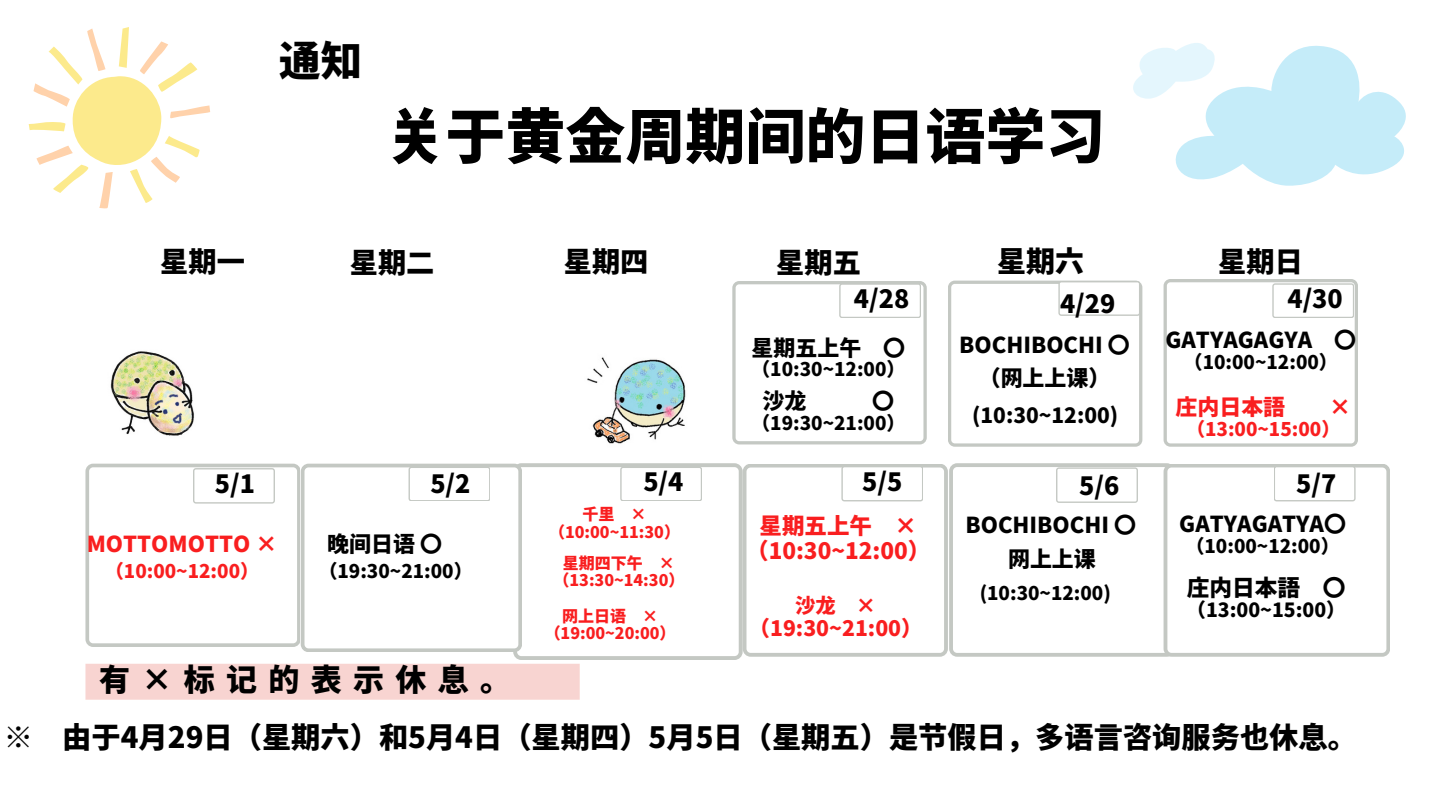
<style>
.page{position:relative;width:1440px;height:810px;background:#fff}
.page>*{position:absolute;margin:0;border:0;box-sizing:border-box;transform-origin:0 0}
.t1{font:800 60px "Source Han Sans SC";color:#000}
.t2{font:800 41.4px "Source Han Sans SC";color:#000}
.t3{font:800 31px "Source Han Sans SC";letter-spacing:.365em;color:#000}
.t4{font:800 29.3px "Source Han Sans SC";color:#000}
.t5{font:800 29px "Source Han Sans SC";color:#000}
.t6{font:800 28.2px "Source Han Sans SC";color:#000}
.t7{font:800 25.1px "Source Han Sans SC";color:#000}
.t8{font:800 22.7px "Source Han Sans SC";color:#000}
.t9{font:800 22.5px/25px "Source Han Sans SC";color:#f91e1f;text-align:center}
.t10{font:800 21.9px "Source Han Sans SC";color:#000}
.t11{font:800 21.9px "Source Han Sans SC";color:#f91e1f}
.t12{font:800 21.2px "Source Han Sans SC";color:#f91e1f}
.t13{font:800 20.9px "Source Han Sans SC";color:#000}
.t14{font:800 20.3px "Source Han Sans SC";color:#f91e1f}
.t15{font:800 19.5px "Source Han Sans SC";color:#000}
.t16{font:800 18.8px "Source Han Sans SC";color:#000}
.t17{font:800 18.8px "Source Han Sans SC";color:#f91e1f}
.t18{font:800 16px/17.2px "Source Han Sans SC";color:#f91e1f;text-align:center}
</style>
<div class="page">
<svg style="left:1133px;top:43px;width:273px;height:143px"></svg>
<svg style="left:29px;top:27px;width:181px;height:181px"></svg>
<svg style="left:1164px;top:279px;width:194px;height:167px"></svg>
<svg style="left:85px;top:463px;width:1305px;height:197px"></svg>
<svg style="left:948px;top:281px;width:194px;height:166px"></svg>
<svg style="left:732px;top:281px;width:195px;height:163px"></svg>
<div style="left:85px;top:664px;width:495px;height:36px;background:#f8d4d1"></div>
<img style="left:110px;top:351px;width:84px;height:85px">
<img style="left:587px;top:357px;width:99px;height:87px">
<h2 class="t2" style="left:279px;top:28px;width:84px">通知</h2>
<h1 class="t1" style="left:385px;top:89px;width:722px">关于黄金周期间的日语学习</h1>
<h3 class="t6" style="left:160px;top:239px;width:84px">星期一</h3>
<h3 class="t6" style="left:350px;top:241px;width:83px">星期二</h3>
<h3 class="t6" style="left:564px;top:239px;width:82px">星期四</h3>
<h3 class="t6" style="left:776px;top:241px;width:83px">星期五</h3>
<h3 class="t5" style="left:997px;top:239px;width:87px">星期六</h3>
<h3 class="t6" style="left:1218px;top:239px;width:78px">星期日</h3>
<h3 class="t7" style="left:854px;top:279px;width:57px">4/28</h3>
<h3 class="t7" style="left:1060px;top:284px;width:57px">4/29</h3>
<h3 class="t7" style="left:1287px;top:279px;width:57px">4/30</h3>
<p class="t10" style="left:752px;top:330px;width:155px">星期五上午 〇</p>
<p class="t16" style="left:751px;top:354px;width:155px">（10:30~12:00）</p>
<p class="t10" style="left:763px;top:384px;width:44px">沙龙</p>
<p class="t10" style="left:872px;top:384px;width:23px">〇</p>
<p class="t16" style="left:751px;top:408px;width:155px">（19:30~21:00）</p>
<p class="t10" style="left:959px;top:328px;width:172px">BOCHIBOCHI 〇</p>
<p class="t10" style="left:979px;top:360px;width:133px">（网上上课）</p>
<p class="t13" style="left:972px;top:399px;width:148px">(10:30~12:00)</p>
<p class="t10" style="left:1165px;top:323px;width:192px">GATYAGAGYA 〇</p>
<p class="t16" style="left:1184px;top:347px;width:155px">（10:00~12:00）</p>
<p class="t11" style="left:1176px;top:390px;width:110px">庄内日本語</p>
<p class="t11" style="left:1329px;top:390px;width:23px">×</p>
<p class="t17" style="left:1186px;top:414px;width:155px">（13:00~15:00）</p>
<h3 class="t7" style="left:215px;top:464px;width:42px">5/1</h3>
<h3 class="t7" style="left:430px;top:464px;width:42px">5/2</h3>
<h3 class="t7" style="left:643px;top:462px;width:42px">5/4</h3>
<h3 class="t7" style="left:862px;top:462px;width:42px">5/5</h3>
<h3 class="t7" style="left:1079px;top:465px;width:42px">5/6</h3>
<h3 class="t7" style="left:1296px;top:464px;width:42px">5/7</h3>
<p class="t11" style="left:87px;top:526px;width:192px">MOTTOMOTTO ×</p>
<p class="t17" style="left:105px;top:556px;width:155px">（10:00~12:00）</p>
<p class="t10" style="left:327px;top:526px;width:116px">晚间日语〇</p>
<p class="t16" style="left:319px;top:556px;width:155px">（19:30~21:00）</p>
<h3 class="t3" style="left:99px;top:655px;width:413px">有×标记的表示休息。</h3>
<p class="t18" style="left:549px;top:505px;width:132px">千里 ×（10:00~11:30）</p>
<p class="t18" style="left:554px;top:553px;width:132px">星期四下午 ×（13:30~14:30）</p>
<p class="t18" style="left:545px;top:607px;width:132px">网上日语 ×（19:00~20:00）</p>
<p class="t9" style="left:746px;top:512px;width:186px">星期五上午 ×（10:30~12:00）</p>
<p class="t14" style="left:795px;top:589px;width:83px">沙龙 ×</p>
<p class="t12" style="left:749px;top:611px;width:175px">（19:30~21:00）</p>
<p class="t10" style="left:966px;top:508px;width:172px">BOCHIBOCHI 〇</p>
<p class="t10" style="left:1008px;top:542px;width:89px">网上上课</p>
<p class="t16" style="left:980px;top:579px;width:133px">(10:30~12:00)</p>
<p class="t10" style="left:1179px;top:507px;width:168px">GATYAGATYA〇</p>
<p class="t16" style="left:1186px;top:531px;width:155px">（10:00~12:00）</p>
<p class="t8" style="left:1187px;top:570px;width:160px">庄内日本語 〇</p>
<p class="t15" style="left:1187px;top:595px;width:161px">（13:00~15:00）</p>
<h3 class="t4" style="left:4px;top:714px;width:1355px">※ 由于4月 29日（星期六）和5月 4日（星期四）5月 5日（星期五）是节假日，多语言咨询服务也休息。</h3>
</div>
